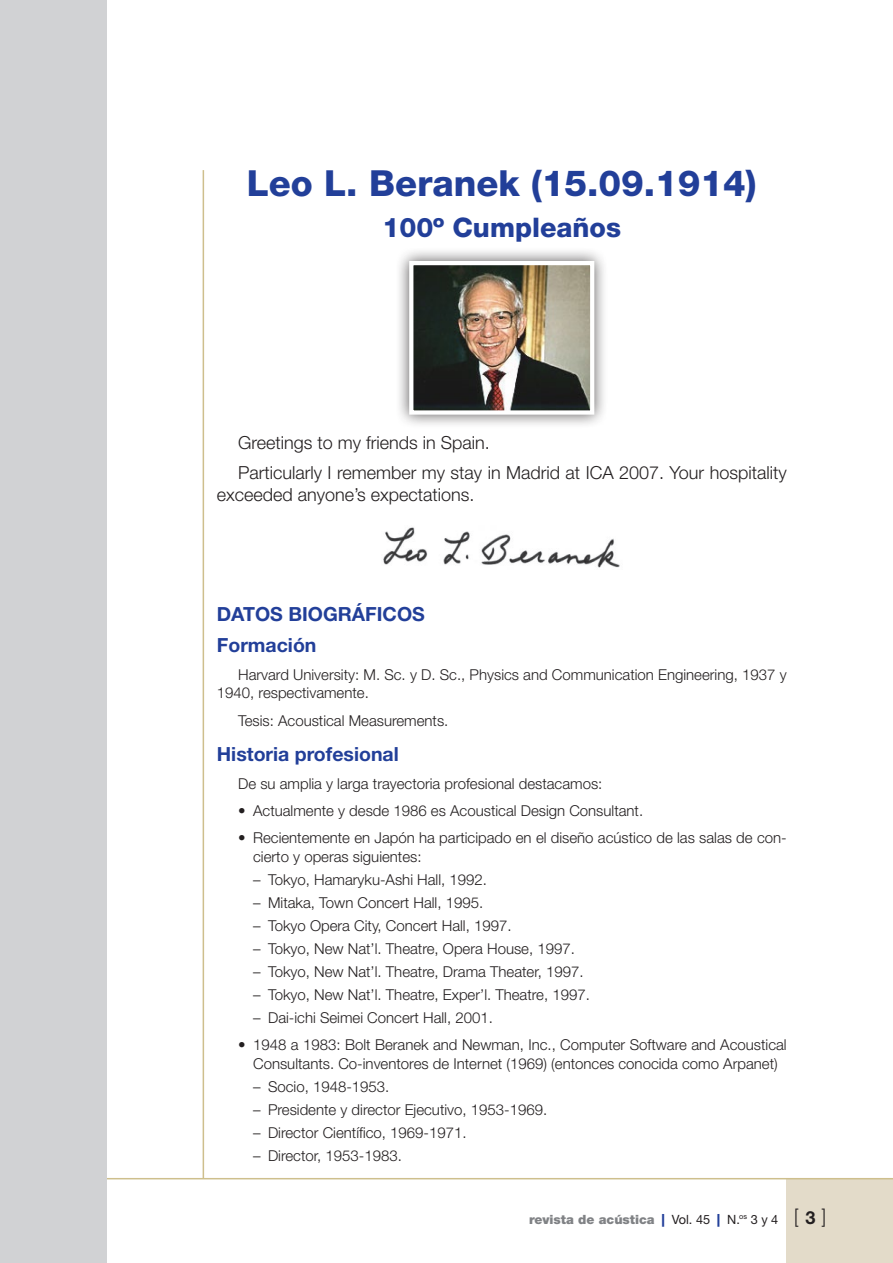
<style>
.page{position:relative;width:893px;height:1263px;background:#fff}
.page>*{position:absolute;margin:0;border:0;box-sizing:border-box;transform-origin:0 0}
.t1{font:800 36px "Helvetica Neue LT Std";color:#223f99}
.t2{font:800 27px "Helvetica Neue LT Std";color:#223f99}
.t3{font:300 19.8px "Helvetica Neue LT Std";color:#231f20;scale:.91 1}
.t4{font:700 19.5px/31.5px "Helvetica Neue LT Std";color:#223f99}
.t5{font:300 18px/30.3px "Helvetica Neue LT Std";color:#231f20}
.t6{font:300 15px/18.8px "Helvetica Neue LT Std";color:#231f20}
.t7{font:900 12.75px "Helvetica Neue LT Std";color:#808285}
.s1{color:#223f99}
.s2{font-weight:400;color:#231f20}
.s3{font-weight:700;font-size:18px}
</style>
<div class="page">
<div style="left:395px;top:247px;width:214px;height:182px;background:#231f20;opacity:.75"></div>
<img style="left:414px;top:266px;width:175px;height:144px">
<div style="left:409px;top:261px;width:185px;height:154px;border:4px solid #fff"></div>
<img style="left:383px;top:527px;width:237px;height:41px">
<div style="left:787px;top:1179px;width:106px;height:84px;background:#e3dbc9"></div>
<hr style="left:0;top:1178px;width:893px;height:1px;background:#cebf8d">
<hr style="left:203px;top:170px;width:1px;height:1009px;background:#cebf8d">
<div style="left:0;top:0;width:106px;height:1263px;background:#d1d2d4"></div>
<h1 class="t1" style="left:247px;top:162px;width:511px">Leo L. Beranek (15.09.1914)</h1>
<h2 class="t2" style="left:382px;top:211px;width:240px">100º Cumpleaños</h2>
<p class="t5" style="left:238px;top:427px;width:550px">Greetings to my friends in Spain.<br>Particularly I remember my stay in Madrid at ICA 2007. Your hospitality</p>
<p class="t5" style="left:217px;top:479px;width:259px">exceeded anyone’s expectations.</p>
<h3 class="t4" style="left:217px;top:598px;width:210px">DATOS BIOGRÁFICOS<br>Formación</h3>
<p class="t6" style="left:217px;top:664px;width:571px;text-indent:21px">Harvard University: M. Sc. y D. Sc., Physics and Communication Engineering, 1937 y<br>1940, respectivamente.</p>
<p class="t6" style="left:238px;top:710px;width:212px">Tesis: Acoustical Measurements.</p>
<h3 class="t4" style="left:217px;top:738px;width:183px">Historia profesional</h3>
<p class="t6" style="left:238px;top:773px;width:366px">De su amplia y larga trayectoria profesional destacamos:</p>
<p class="t6" style="left:238px;top:801px;width:407px">• Actualmente y desde 1986 es Acoustical Design Consultant.</p>
<p class="t6" style="left:253px;top:828px;width:535px;text-indent:-15px">• Recientemente en Japón ha participado en el diseño acústico de las salas de con&shy;cierto y operas siguientes:</p>
<p class="t6" style="left:253px;top:870px;width:235px">– Tokyo, Hamaryku-Ashi Hall, 1992.</p>
<p class="t6" style="left:253px;top:893px;width:232px">– Mitaka, Town Concert Hall, 1995.</p>
<p class="t6" style="left:253px;top:916px;width:260px">– Tokyo Opera City, Concert Hall, 1997.</p>
<p class="t6" style="left:253px;top:939px;width:323px">– Tokyo, New Nat’l. Theatre, Opera House, 1997.</p>
<p class="t6" style="left:253px;top:962px;width:332px">– Tokyo, New Nat’l. Theatre, Drama Theater, 1997.</p>
<p class="t6" style="left:253px;top:985px;width:338px">– Tokyo, New Nat’l. Theatre, Exper’l. Theatre, 1997.</p>
<p class="t6" style="left:253px;top:1008px;width:241px">– Dai-ichi Seimei Concert Hall, 2001.</p>
<p class="t6" style="left:238px;top:1035px;width:550px;text-align:center">• 1948 a 1983: Bolt Beranek and Newman, Inc., Computer Software and Acoustical<br>Consultants. Co-inventores de Internet (1969) (entonces conocida como Arpanet)</p>
<p class="t6" style="left:253px;top:1077px;width:138px">– Socio, 1948-1953.</p>
<p class="t6" style="left:253px;top:1100px;width:296px">– Presidente y director Ejecutivo, 1953-1969.</p>
<p class="t6" style="left:253px;top:1123px;width:215px">– Director Científico, 1969-1971.</p>
<p class="t6" style="left:253px;top:1146px;width:150px">– Director, 1953-1983.</p>
<p class="t7" style="left:529px;top:1212px;width:251px">revista de acústica <span class="s1">|</span> <span class="s2">Vol. 45</span> <span class="s1">|</span> <span class="s2">N.</span><sup>os</sup> <span class="s2">3 y 4</span></p>
<h3 class="t3" style="left:794px;top:1204px;width:37px">[<span class="s3">3</span>]</h3>
</div>
